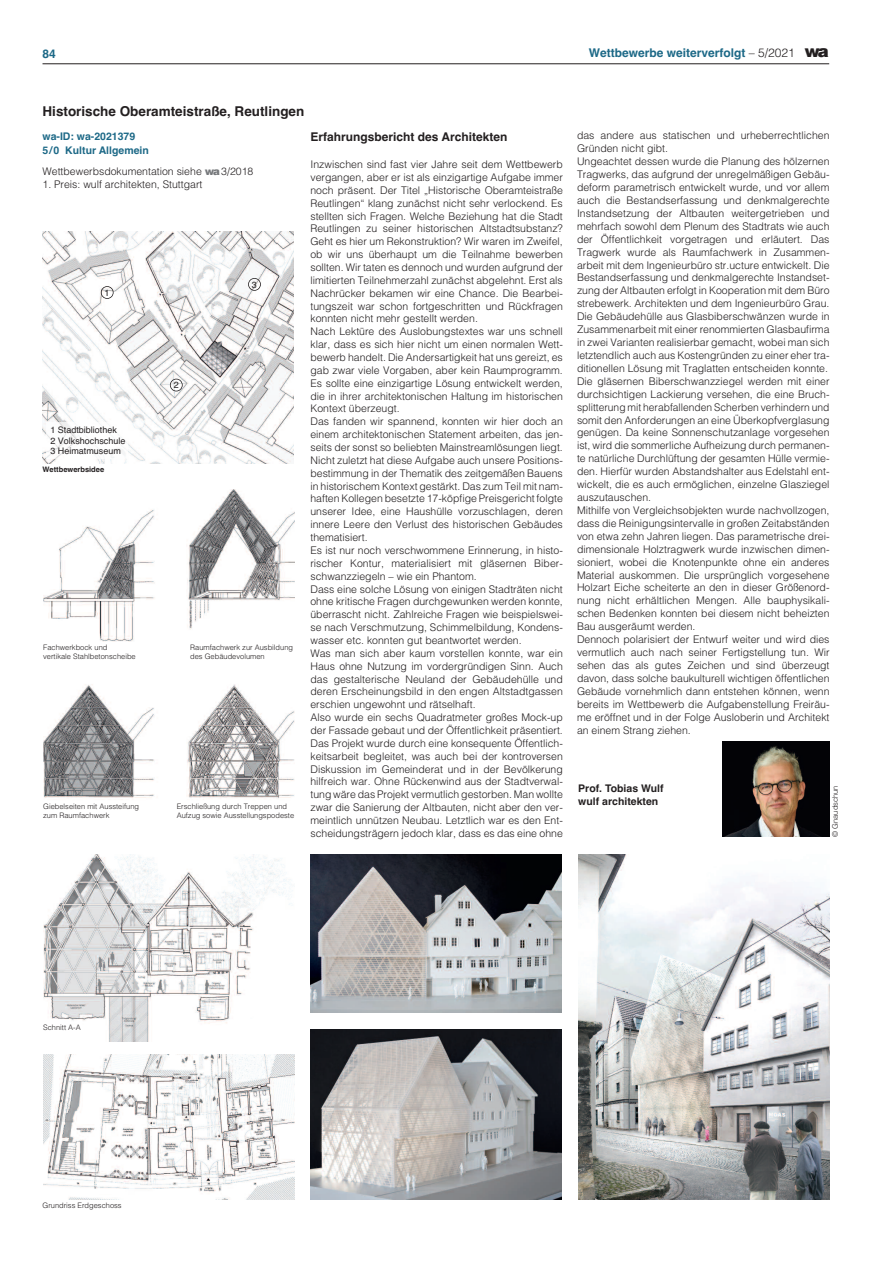
<style>
.page{position:relative;width:893px;height:1263px;background:#fff}
.page>*{position:absolute;margin:0;border:0;box-sizing:border-box;transform-origin:0 0}
.t1{font:700 13.5px "Helvetica";color:#231f20}
.t2{font:700 12px "Helvetica";color:#1d6987}
.t3{font:700 12px "Helvetica";color:#231f20}
.t4{font:300 10.5px/12.9px "Helvetica";color:#231f20}
.t5{font:700 10.5px/13.8px "Helvetica";color:#1d6987}
.t6{font:700 10.5px/12.8px "Helvetica";color:#231f20}
.t7{font:9px/10.8px "Helvetica";color:#231f20}
.t8{font:300 7.5px/9px "Helvetica";color:#231f20}
.t9{font:700 7.5px "Helvetica";color:#231f20}
.s1{font-weight:300;color:#231f20}
.s2{font-weight:900;font-size:16.5px;color:#231f20}
.s3{font-weight:900;color:#76787b}
</style>
<div class="page">
<img style="left:43px;top:232px;width:250px;height:231px">
<div style="left:47px;top:422px;width:81px;height:37px;background:#fff"></div>
<hr style="left:43px;top:64px;width:786px;height:1px;background:#231f20">
<div style="left:101px;top:286px;width:13px;height:13px;border:2px solid #231f20;border-radius:50%"></div>
<div style="left:170px;top:379px;width:13px;height:12px;border:2px solid #231f20;border-radius:50%"></div>
<div style="left:248px;top:278px;width:13px;height:13px;border:2px solid #231f20;border-radius:50%"></div>
<img style="left:43px;top:489px;width:251px;height:153px">
<img style="left:43px;top:684px;width:251px;height:115px">
<img style="left:43px;top:855px;width:250px;height:186px">
<img style="left:310px;top:1029px;width:251px;height:170px">
<img style="left:578px;top:855px;width:251px;height:344px">
<img style="left:310px;top:855px;width:251px;height:157px">
<img style="left:43px;top:1054px;width:251px;height:145px">
<img style="left:723px;top:741px;width:106px;height:96px">
<p class="t2" style="left:43px;top:47px;width:15px">84</p>
<p class="t2" style="left:589px;top:46px;width:241px">Wettbewerbe weiterverfolgt <span class="s1">– 5/2021</span> <span class="s2">wa</span></p>
<p class="t1" style="left:43px;top:104px;width:263px">Historische Oberamteistraße, Reutlingen</p>
<p class="t5" style="left:43px;top:129px;width:108px">wa-ID: wa-2021379<br>5/0 Kultur Allgemein</p>
<p class="t4" style="left:43px;top:164px;width:212px">Wettbewerbsdokumentation siehe <span class="s3">wa</span>3/2018</p>
<p class="t4" style="left:43px;top:177px;width:161px">1. Preis: wulf architekten, Stuttgart</p>
<p class="t3" style="left:310px;top:130px;width:198px">Erfahrungsbericht des Architekten</p>
<p class="t4" style="left:310px;top:157px;width:254px">Inzwischen sind fast vier Jahre seit dem Wettbewerb vergangen, aber er ist als einzigartige Aufgabe immer noch präsent. Der Titel „Historische Oberamteistraße Reutlingen“ klang zunächst nicht sehr verlockend. Es stellten sich Fragen. Welche Beziehung hat die Stadt Reutlingen zu seiner historischen Altstadtsubstanz?<br>Geht es hier um Rekonstruktion? Wir waren im Zweifel, ob wir uns überhaupt um die Teilnahme bewerben sollten. Wir taten es dennoch und wurden aufgrund der limitierten Teilnehmerzahl zunächst abgelehnt. Erst als Nachrücker bekamen wir eine Chance. Die Bearbei&shy;tungszeit war schon fortgeschritten und Rückfragen konnten nicht mehr gestellt werden.<br>Nach Lektüre des Auslobungstextes war uns schnell klar, dass es sich hier nicht um einen normalen Wett&shy;bewerb handelt. Die Andersartigkeit hat uns gereizt, es gab zwar viele Vorgaben, aber kein Raumprogramm.<br>Es sollte eine einzigartige Lösung entwickelt werden, die in ihrer architektonischen Haltung im historischen Kontext überzeugt.<br>Das fanden wir spannend, konnten wir hier doch an einem architektonischen Statement arbeiten, das jen&shy;seits der sonst so beliebten Mainstreamlösungen liegt.<br>Nicht zuletzt hat diese Aufgabe auch unsere Positions&shy;bestimmung in der Thematik des zeitgemäßen Bauens in historischem Kontext gestärkt. Das zum Teil mit nam&shy;haften Kollegen besetzte 17-köpfige Preisgericht folgte unserer Idee, eine Haushülle vorzuschlagen, deren innere Leere den Verlust des historischen Gebäudes thematisiert.<br>Es ist nur noch verschwommene Erinnerung, in histo&shy;rischer Kontur, materialisiert mit gläsernen Biber&shy;schwanzziegeln – wie ein Phantom.<br>Dass eine solche Lösung von einigen Stadträten nicht ohne kritische Fragen durchgewunken werden konnte, überrascht nicht. Zahlreiche Fragen wie beispielswei&shy;se nach Verschmutzung, Schimmelbildung, Kondens&shy;wasser etc. konnten gut beantwortet werden.<br>Was man sich aber kaum vorstellen konnte, war ein Haus ohne Nutzung im vordergründigen Sinn. Auch das gestalterische Neuland der Gebäudehülle und deren Erscheinungsbild in den engen Altstadtgassen erschien ungewohnt und rätselhaft.<br>Also wurde ein sechs Quadratmeter großes Mock-up der Fassade gebaut und der Öffentlichkeit präsentiert.<br>Das Projekt wurde durch eine konsequente Öffentlich&shy;keitsarbeit begleitet, was auch bei der kontroversen Diskussion im Gemeinderat und in der Bevölkerung hilfreich war. Ohne Rückenwind aus der Stadtverwal&shy;tung wäre das Projekt vermutlich gestorben. Man wollte zwar die Sanierung der Altbauten, nicht aber den ver&shy;meintlich unnützen Neubau. Letztlich war es den Ent&shy;scheidungsträgern jedoch klar, dass es das eine ohne</p>
<p class="t7" style="left:252px;top:279px;width:7px">3</p>
<p class="t7" style="left:105px;top:287px;width:7px">1</p>
<p class="t7" style="left:174px;top:380px;width:7px">2</p>
<p class="t7" style="left:50px;top:424px;width:77px">1 Stadtbibliothek<br>2 Volkshochschule<br>3 Heimatmuseum</p>
<p class="t9" style="left:43px;top:465px;width:63px">Wettbewerbsidee</p>
<p class="t8" style="left:43px;top:642px;width:94px">Fachwerkbock und vertikale Stahlbetonscheibe</p>
<p class="t8" style="left:190px;top:642px;width:104px">Raumfachwerk zur Ausbildung des Gebäudevolumen</p>
<p class="t8" style="left:43px;top:801px;width:97px">Giebelseiten mit Aussteifung zum Raumfachwerk</p>
<p class="t8" style="left:177px;top:801px;width:119px">Erschließung durch Treppen und<br>Aufzug sowie Ausstellungspodeste</p>
<p class="t4" style="left:577px;top:128px;width:254px">das andere aus statischen und urheberrechtlichen Gründen nicht gibt.<br>Ungeachtet dessen wurde die Planung des hölzernen Tragwerks, das aufgrund der unregelmäßigen Gebäu&shy;deform parametrisch entwickelt wurde, und vor allem auch die Bestandserfassung und denkmalgerechte Instandsetzung der Altbauten weitergetrieben und mehrfach sowohl dem Plenum des Stadtrats wie auch der Öffentlichkeit vorgetragen und erläutert. Das Tragwerk wurde als Raumfachwerk in Zusammen&shy;arbeit mit dem Ingenieurbüro str.ucture entwickelt. Die Bestandserfassung und denkmalgerechte Instandset&shy;zung der Altbauten erfolgt in Kooperation mit dem Büro strebewerk. Architekten und dem Ingenieurbüro Grau.<br>Die Gebäudehülle aus Glasbiberschwänzen wurde in Zusammenarbeit mit einer renommierten Glasbaufirma in zwei Varianten realisierbar gemacht, wobei man sich letztendlich auch aus Kostengründen zu einer eher tra&shy;ditionellen Lösung mit Traglatten entscheiden konnte.<br>Die gläsernen Biberschwanzziegel werden mit einer durchsichtigen Lackierung versehen, die eine Bruch&shy;splitterung mit herabfallenden Scherben verhindern und somit den Anforderungen an eine Überkopfverglasung genügen. Da keine Sonnenschutzanlage vorgesehen ist, wird die sommerliche Aufheizung durch permanen&shy;te natürliche Durchlüftung der gesamten Hülle vermie&shy;den. Hierfür wurden Abstandshalter aus Edelstahl ent&shy;wickelt, die es auch ermöglichen, einzelne Glasziegel auszutauschen.<br>Mithilfe von Vergleichsobjekten wurde nachvollzogen, dass die Reinigungsintervalle in großen Zeitabständen von etwa zehn Jahren liegen. Das parametrische drei&shy;dimensionale Holztragwerk wurde inzwischen dimen&shy;sioniert, wobei die Knotenpunkte ohne ein anderes Material auskommen. Die ursprünglich vorgesehene Holzart Eiche scheiterte an den in dieser Größenord&shy;nung nicht erhältlichen Mengen. Alle bauphysikali&shy;schen Bedenken konnten bei diesem nicht beheizten Bau ausgeräumt werden.<br>Dennoch polarisiert der Entwurf weiter und wird dies vermutlich auch nach seiner Fertigstellung tun. Wir sehen das als gutes Zeichen und sind überzeugt davon, dass solche baukulturell wichtigen öffentlichen Gebäude vornehmlich dann entstehen können, wenn bereits im Wettbewerb die Aufgabenstellung Freiräu&shy;me eröffnet und in der Folge Ausloberin und Architekt an einem Strang ziehen.</p>
<p class="t6" style="left:578px;top:782px;width:87px">Prof. Tobias Wulf wulf architekten</p>
<p class="t8" style="left:830px;top:837px;width:53px;rotate:-90deg">© Gnaudschun</p>
<p class="t8" style="left:43px;top:1022px;width:39px">Schnitt A-A</p>
<p class="t8" style="left:43px;top:1200px;width:81px">Grundriss Erdgeschoss</p>
</div>
